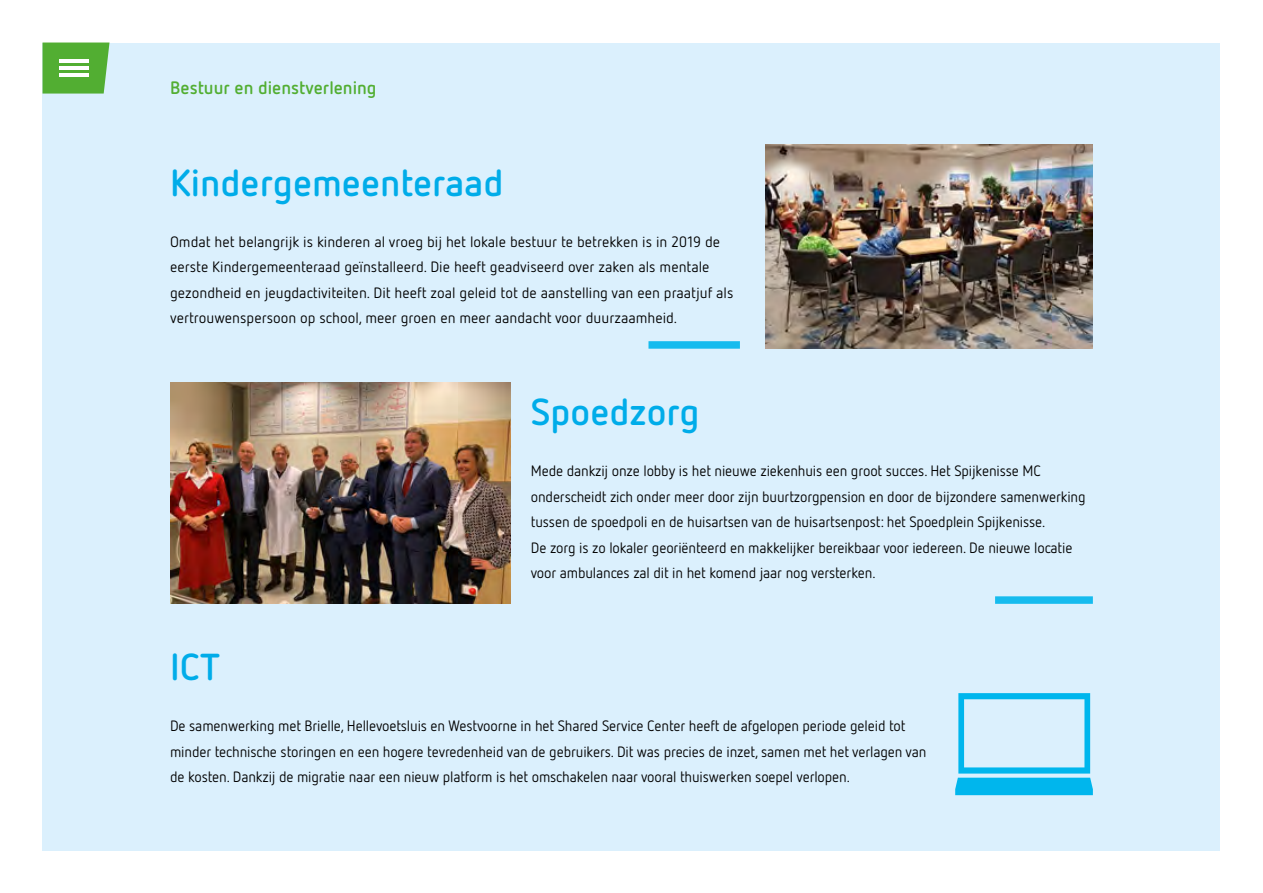
<style>
.page{position:relative;width:1263px;height:893px;background:#fff}
.page>*{position:absolute;margin:0;border:0;box-sizing:border-box;transform-origin:0 0}
.t1{font:700 37.5px "Netto OT";color:#00ace9}
.t2{font:700 18px "Netto OT";color:#52ae32}
.t3{font:15px/25.5px "Netto OT";letter-spacing:-.01em;color:#000}
</style>
<div class="page">
<div style="left:43px;top:43px;width:1177px;height:807px;background:#dbf0fd"></div>
<img style="left:170px;top:383px;width:340px;height:221px">
<img style="left:765px;top:145px;width:328px;height:204px">
<svg style="left:955px;top:693px;width:138px;height:102px"></svg>
<div style="left:648px;top:341px;width:92px;height:8px;background:#16bbee"></div>
<div style="left:995px;top:596px;width:98px;height:8px;background:#16bbee"></div>
<svg style="left:43px;top:43px;width:66px;height:51px"></svg>
<hr style="left:60px;top:59px;width:29px;height:4px;background:#fff">
<hr style="left:60px;top:66px;width:29px;height:4px;background:#fff">
<hr style="left:60px;top:73px;width:29px;height:4px;background:#fff">
<p class="t2" style="left:170px;top:76px;width:208px">Bestuur en dienstverlening</p>
<h1 class="t1" style="left:170px;top:159px;width:335px">Kindergemeenteraad</h1>
<p class="t3" style="left:170px;top:228px;width:565px">Omdat het belangrijk is kinderen al vroeg bij het lokale bestuur te betrekken is in 2019 de eerste Kindergemeenteraad geïnstalleerd. Die heeft geadviseerd over zaken als mentale gezondheid en jeugdactiviteiten. Dit heeft zoal geleid tot de aanstelling van een praatjuf als vertrouwenspersoon op school, meer groen en meer aandacht voor duurzaamheid.</p>
<h1 class="t1" style="left:170px;top:644px;width:51px">ICT</h1>
<h1 class="t1" style="left:531px;top:388px;width:170px">Spoedzorg</h1>
<p class="t3" style="left:531px;top:458px;width:556px">Mede dankzij onze lobby is het nieuwe ziekenhuis een groot succes. Het Spijkenisse MC onderscheidt zich onder meer door zijn buurtzorgpension en door de bijzondere samenwerking tussen de spoedpoli en de huisartsen van de huisartsenpost: het Spoedplein Spijkenisse.<br>De zorg is zo lokaler georiënteerd en makkelijker bereikbaar voor iedereen. De nieuwe locatie voor ambulances zal dit in het komend jaar nog versterken.</p>
<p class="t3" style="left:170px;top:713px;width:758px">De samenwerking met Brielle, Hellevoetsluis en Westvoorne in het Shared Service Center heeft de afgelopen periode geleid tot minder technische storingen en een hogere tevredenheid van de gebruikers. Dit was precies de inzet, samen met het verlagen van de kosten. Dankzij de migratie naar een nieuw platform is het omschakelen naar vooral thuiswerken soepel verlopen.</p>
</div>
